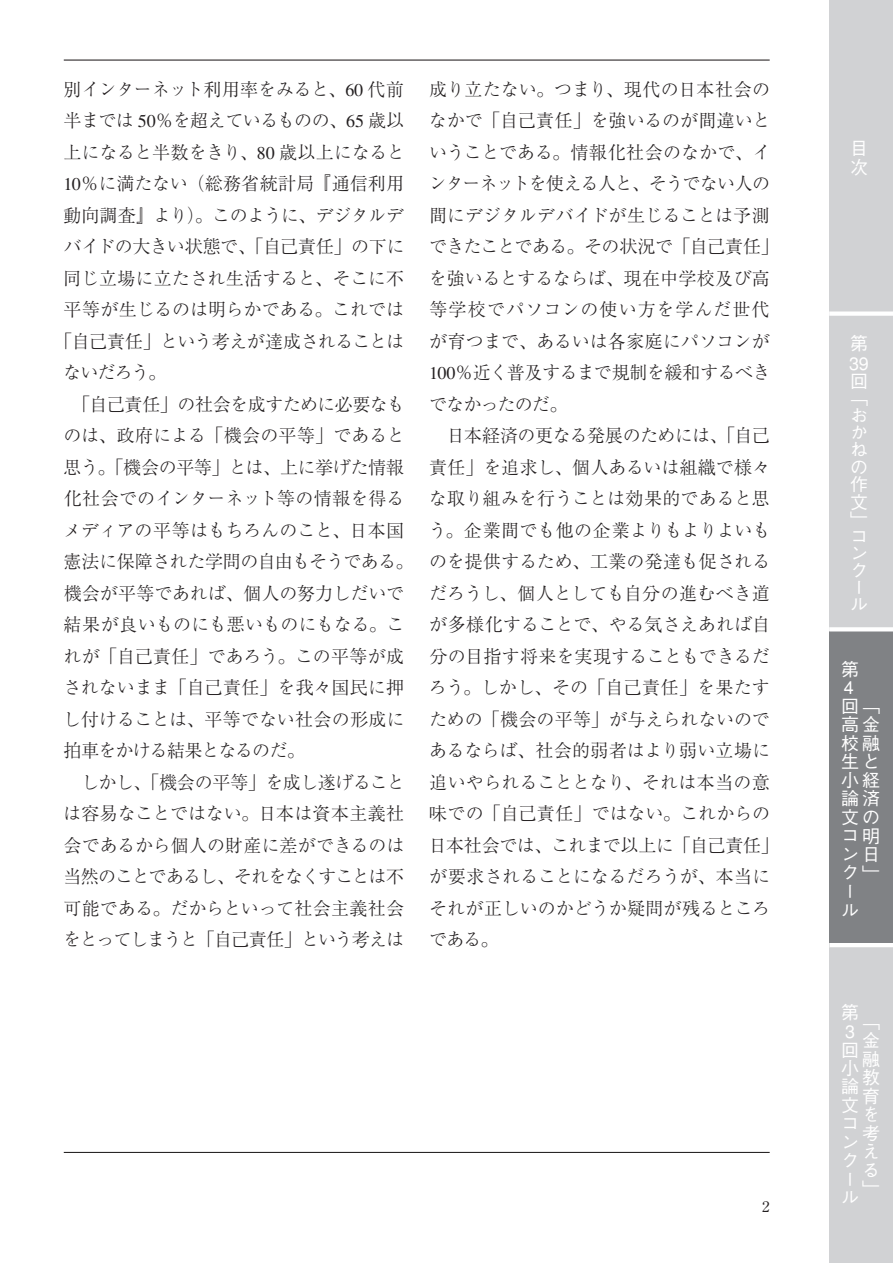
<style>
.page{position:relative;width:893px;height:1263px;background:#fff}
.page>*{position:absolute;margin:0;border:0;box-sizing:border-box;transform-origin:0 0}
.t1{font:300 18px/31.5px "Ryumin";letter-spacing:-.01em;color:#231f20}
.t2{font:500 18px/18.5px "Gothic BBB";color:#fff}
.t3{font:300 18px "Ryumin";letter-spacing:-.03em;color:#231f20}
.t4{font:300 18px "Ryumin";letter-spacing:-.06em;color:#231f20}
.t5{font:300 18px "Ryumin";letter-spacing:-.035em;color:#231f20}
.t6{font:300 18px "Ryumin";letter-spacing:.01em;color:#231f20}
.t7{font:300 18px "Ryumin";letter-spacing:-.05em;color:#231f20}
.t8{font:15px "Ryumin";color:#231f20}
</style>
<div class="page">
<div style="left:829px;top:0;width:64px;height:1263px;background:#d1d2d4"></div>
<div style="left:829px;top:631px;width:64px;height:316px;background:#808285"></div>
<hr style="left:64px;top:1152px;width:706px;height:1px;background:#231f20">
<hr style="left:64px;top:60px;width:706px;height:1px;background:#231f20">
<hr style="left:829px;top:943px;width:64px;height:4px;background:#fff">
<div style="left:829px;top:311px;width:64px;height:5px;background:#fff"></div>
<hr style="left:829px;top:627px;width:64px;height:4px;background:#fff">
<p class="t1" style="left:64px;top:75px;width:342px">別インターネット利用率をみると、60 代前</p>
<p class="t1" style="left:64px;top:106px;width:342px">半までは 50％を超えているものの、65 歳以</p>
<p class="t1" style="left:64px;top:138px;width:343px">上になると半数をきり、80 歳以上になると</p>
<p class="t1" style="left:63px;top:169px;width:342px">10％に満たない（総務省統計局『通信利用</p>
<p class="t3" style="left:64px;top:205px;width:342px">動向調査』より）。このように、デジタルデ</p>
<p class="t1" style="left:64px;top:232px;width:342px">バイドの大きい状態で、「自己責任」の下に</p>
<p class="t1" style="left:63px;top:264px;width:342px">同じ立場に立たされ生活すると、そこに不</p>
<p class="t1" style="left:64px;top:295px;width:342px">平等が生じるのは明らかである。これでは</p>
<p class="t5" style="left:54px;top:331px;width:351px">「自己責任」という考えが達成されることは</p>
<p class="t1" style="left:63px;top:358px;width:104px">ないだろう。</p>
<p class="t3" style="left:64px;top:394px;width:342px">　「自己責任」の社会を成すために必要なも</p>
<p class="t1" style="left:63px;top:421px;width:343px">のは、政府による「機会の平等」であると</p>
<p class="t1" style="left:64px;top:453px;width:342px">思う。「機会の平等」とは、上に挙げた情報</p>
<p class="t1" style="left:64px;top:484px;width:342px">化社会でのインターネット等の情報を得る</p>
<p class="t1" style="left:63px;top:516px;width:342px">メディアの平等はもちろんのこと、日本国</p>
<p class="t1" style="left:64px;top:547px;width:351px">憲法に保障された学問の自由もそうである。</p>
<p class="t1" style="left:64px;top:579px;width:342px">機会が平等であれば、個人の努力しだいで</p>
<p class="t1" style="left:64px;top:610px;width:342px">結果が良いものにも悪いものにもなる。こ</p>
<p class="t6" style="left:63px;top:646px;width:342px">れが「自己責任」であろう。この平等が成</p>
<p class="t1" style="left:63px;top:673px;width:343px">されないまま「自己責任」を我々国民に押</p>
<p class="t1" style="left:63px;top:705px;width:343px">し付けることは、平等でない社会の形成に</p>
<p class="t7" style="left:64px;top:741px;width:243px">拍車をかける結果となるのだ。</p>
<p class="t1" style="left:64px;top:768px;width:342px">　しかし、「機会の平等」を成し遂げること</p>
<p class="t1" style="left:63px;top:799px;width:342px">は容易なことではない。日本は資本主義社</p>
<p class="t1" style="left:64px;top:831px;width:342px">会であるから個人の財産に差ができるのは</p>
<p class="t4" style="left:63px;top:867px;width:342px">当然のことであるし、それをなくすことは不</p>
<p class="t1" style="left:64px;top:894px;width:342px">可能である。だからといって社会主義社会</p>
<p class="t4" style="left:63px;top:930px;width:343px">をとってしまうと「自己責任」という考えは</p>
<p class="t1" style="left:429px;top:75px;width:352px">成り立たない。つまり、現代の日本社会のなかで「自己責任」を強いるのが間違いということである。情報化社会のなかで、インターネットを使える人と、そうでない人の間にデジタルデバイドが生じることは予測できたことである。その状況で「自己責任」を強いるとするならば、現在中学校及び高等学校でパソコンの使い方を学んだ世代が育つまで、あるいは各家庭にパソコンが<br>100％近く普及するまで規制を緩和するべきでなかったのだ。<br>　日本経済の更なる発展のためには、「自己責任」を追求し、個人あるいは組織で様々な取り組みを行うことは効果的であると思う。企業間でも他の企業よりもよりよいものを提供するため、工業の発達も促されるだろうし、個人としても自分の進むべき道が多様化することで、やる気さえあれば自分の目指す将来を実現することもできるだろう。しかし、その「自己責任」を果たすための「機会の平等」が与えられないのであるならば、社会的弱者はより弱い立場に追いやられることとなり、それは本当の意味での「自己責任」ではない。これからの日本社会では、これまで以上に「自己責任」が要求されることになるだろうが、本当にそれが正しいのかどうか疑問が残るところである。</p>
<p class="t8" style="left:762px;top:1198px;width:9px">2</p>
<p class="t2" style="left:850px;top:140px;width:19px">目次</p>
<p class="t2" style="left:849px;top:336px;width:21px;line-height:17.4px">第<br>39回「おかねの作文」コンクール</p>
<p class="t2" style="left:841px;top:660px;width:18px">第<br>4</p>
<p class="t2" style="left:841px;top:697px;width:40px">回「高金校融生と小経論済文のコ明ン日ク」</p>
<p class="t2" style="left:841px;top:883px;width:18px">ール</p>
<p class="t2" style="left:841px;top:1004px;width:19px">第<br>3回小論文コンクール</p>
<p class="t2" style="left:862px;top:1013px;width:19px">「金融教育を考える」</p>
</div>
